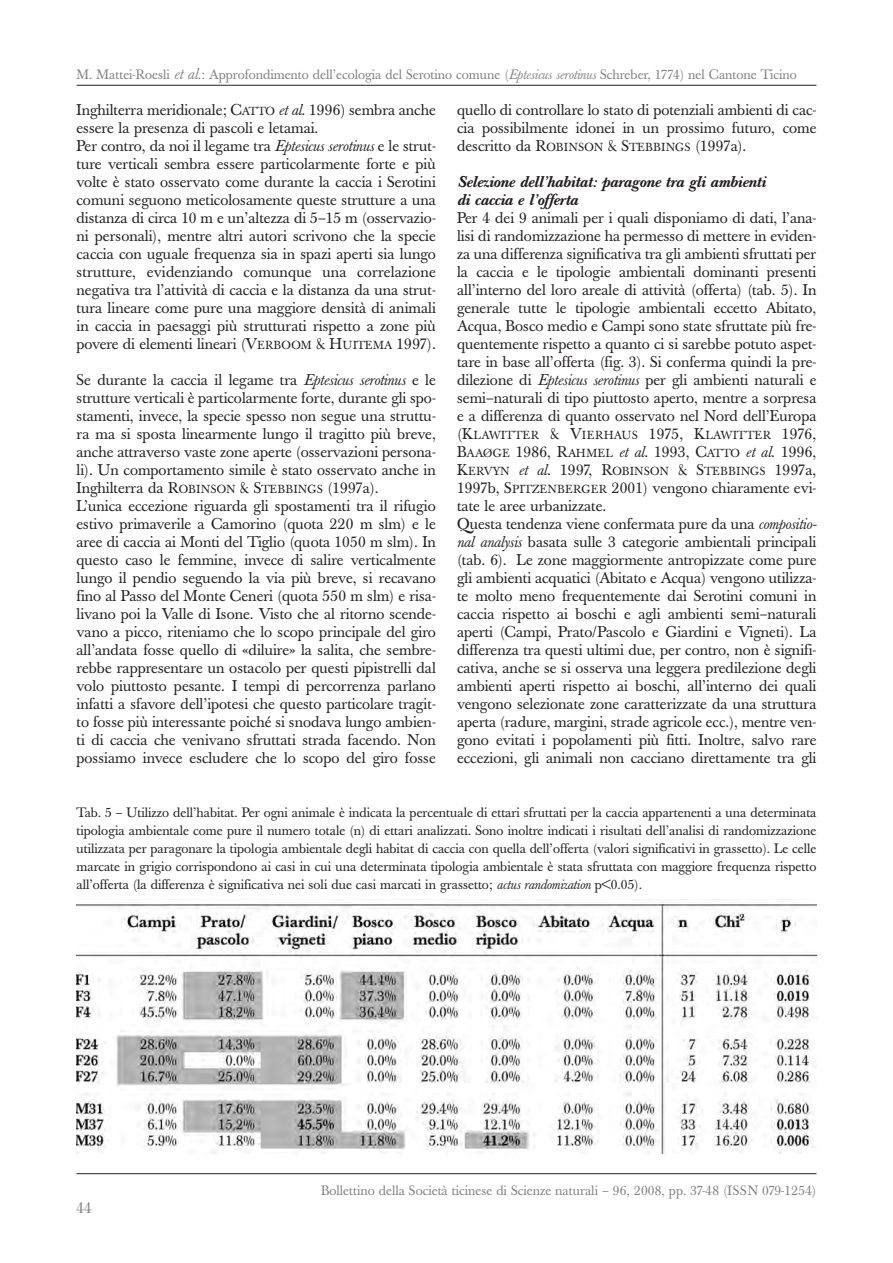
<style>
.page{position:relative;width:893px;height:1263px;background:#fff}
.page>*{position:absolute;margin:0;border:0;box-sizing:border-box;transform-origin:0 0}
.t1{font:15.45px/18px "Baskerville";color:#231f20}
.t2{font:italic 15.45px/18px "Baskerville Book Med";color:#231f20}
.t3{font:15.45px "Baskerville";letter-spacing:.02em;color:#231f20}
.t4{font:15.45px "Baskerville";color:#808285}
.t5{font:13.5px/18px "Baskerville";color:#231f20;text-align:justify}
.t6{font:13.5px "Baskerville";color:#808285}
.t7{font:11.55px "Baskerville";letter-spacing:.06em;color:#231f20}
.t8{font:11.55px "Baskerville";letter-spacing:.02em;color:#231f20}
.s1{font-style:italic;font-size:15.45px}
.s2{font-style:italic}
.s3{font-size:11.55px}
.s4{font-size:15.45px}
</style>
<div class="page">
<hr style="left:77px;top:1173px;width:739px;height:1px;background:#231f20">
<hr style="left:77px;top:85px;width:739px;height:1px;background:#231f20">
<img style="left:77px;top:899px;width:739px;height:254px">
<p class="t6" style="left:77px;top:69px;width:722px">M. Mattei-Roesli <span class="s1">et al</span>.: Approfondimento dell’ecologia del Serotino comune (<span class="s2">Eptesicus serotinus</span> Schreber, 1774) nel Cantone Ticino</p>
<p class="t1" style="left:77px;top:102px;width:361px">Inghilterra meridionale; C<span class="s3">ATTO</span> <span class="s2">et al</span>. 1996) sembra anche essere la presenza di pascoli e letamai.<br>Per contro, da noi il legame tra <span class="s2">Eptesicus serotinus</span> e le strut&shy;ture verticali sembra essere particolarmente forte e più volte è stato osservato come durante la caccia i Serotini comuni seguono meticolosamente queste strutture a una distanza di circa 10 m e un’altezza di 5–15 m (osservazio&shy;ni personali), mentre altri autori scrivono che la specie caccia con uguale frequenza sia in spazi aperti sia lungo strutture, evidenziando comunque una correlazione negativa tra l’attività di caccia e la distanza da una strut&shy;tura lineare come pure una maggiore densità di animali in caccia in paesaggi più strutturati rispetto a zone più povere di elementi lineari (V<span class="s3">ERBOOM</span> &amp; H<span class="s3">UITEMA</span> 1997).</p>
<p class="t1" style="left:77px;top:372px;width:361px">Se durante la caccia il legame tra <span class="s2">Eptesicus serotinus</span> e le strutture verticali è particolarmente forte, durante gli spo&shy;stamenti, invece, la specie spesso non segue una struttu&shy;ra ma si sposta linearmente lungo il tragitto più breve, anche attraverso vaste zone aperte (osservazioni persona&shy;li). Un comportamento simile è stato osservato anche in Inghilterra da R<span class="s3">OBINSON</span> &amp; S<span class="s3">TEBBINGS</span> (1997a).<br>L’unica eccezione riguarda gli spostamenti tra il rifugio estivo primaverile a Camorino (quota 220 m slm) e le aree di caccia ai Monti del Tiglio (quota 1050 m slm). In questo caso le femmine, invece di salire verticalmente lungo il pendio seguendo la via più breve, si recavano fino al Passo del Monte Ceneri (quota 550 m slm) e risa&shy;livano poi la Valle di Isone. Visto che al ritorno scende&shy;vano a picco, riteniamo che lo scopo principale del giro all’andata fosse quello di «diluire» la salita, che sembre&shy;rebbe rappresentare un ostacolo per questi pipistrelli dal volo piuttosto pesante. I tempi di percorrenza parlano infatti a sfavore dell’ipotesi che questo particolare tragit&shy;to fosse più interessante poiché si snodava lungo ambien&shy;ti di caccia che venivano sfruttati strada facendo. Non possiamo invece escludere che lo scopo del giro fosse</p>
<p class="t1" style="left:457px;top:102px;width:361px;text-align:justify">quello di controllare lo stato di potenziali ambienti di cac&shy;cia possibilmente idonei in un prossimo futuro, come descritto da R<span class="s3">OBINSON</span> &amp; S<span class="s3">TEBBINGS</span> (1997a).</p>
<p class="t2" style="left:457px;top:174px;width:310px">Selezione dell’habitat: paragone tra gli ambienti di caccia e l’offerta</p>
<p class="t1" style="left:457px;top:210px;width:361px;text-align:justify">Per 4 dei 9 animali per i quali disponiamo di dati, l’ana&shy;lisi di randomizzazione ha permesso di mettere in eviden&shy;za una differenza significativa tra gli ambienti sfruttati per la caccia e le tipologie ambientali dominanti presenti all’interno del loro areale di attività (offerta) (tab. 5). In generale tutte le tipologie ambientali eccetto Abitato, Acqua, Bosco medio e Campi sono state sfruttate più fre&shy;quentemente rispetto a quanto ci si sarebbe potuto aspet&shy;tare in base all’offerta (fig. 3). Si conferma quindi la pre&shy;dilezione di <span class="s2">Eptesicus serotinus</span> per gli ambienti naturali e semi–naturali di tipo piuttosto aperto, mentre a sorpresa e a differenza di quanto osservato nel Nord dell’Europa</p>
<p class="t8" style="left:457px;top:430px;width:361px"><span class="s4">(K</span>LAWITTER <span class="s4">&amp; V</span>IERHAUS <span class="s4">1975, K</span>LAWITTER <span class="s4">1976,</span></p>
<p class="t3" style="left:457px;top:446px;width:361px">B<span class="s3">AAØGE</span> 1986, R<span class="s3">AHMEL</span> <span class="s2">et al</span>. 1993, C<span class="s3">ATTO</span> <span class="s2">et al</span>. 1996,</p>
<p class="t7" style="left:457px;top:466px;width:361px"><span class="s4">K</span>ERVYN <span class="s1">et al</span><span class="s4">. 1997, R</span>OBINSON <span class="s4">&amp; S</span>TEBBINGS <span class="s4">1997a,</span></p>
<p class="t1" style="left:457px;top:480px;width:361px">1997b, S<span class="s3">PITZENBERGER</span> 2001) vengono chiaramente evi&shy;tate le aree urbanizzate.<br>Questa tendenza viene confermata pure da una <span class="s2">compositio&shy;nal analysis</span> basata sulle 3 categorie ambientali principali (tab. 6). Le zone maggiormente antropizzate come pure gli ambienti acquatici (Abitato e Acqua) vengono utilizza&shy;te molto meno frequentemente dai Serotini comuni in caccia rispetto ai boschi e agli ambienti semi–naturali aperti (Campi, Prato/Pascolo e Giardini e Vigneti). La differenza tra questi ultimi due, per contro, non è signifi&shy;cativa, anche se si osserva una leggera predilezione degli ambienti aperti rispetto ai boschi, all’interno dei quali vengono selezionate zone caratterizzate da una struttura aperta (radure, margini, strade agricole ecc.), mentre ven&shy;gono evitati i popolamenti più fitti. Inoltre, salvo rare eccezioni, gli animali non cacciano direttamente tra gli</p>
<p class="t5" style="left:77px;top:805px;width:741px">Tab. 5 – Utilizzo dell’habitat. Per ogni animale è indicata la percentuale di ettari sfruttati per la caccia appartenenti a una determinata tipologia ambientale come pure il numero totale (n) di ettari analizzati. Sono inoltre indicati i risultati dell’analisi di randomizzazione utilizzata per paragonare la tipologia ambientale degli habitat di caccia con quella dell’offerta (valori significativi in grassetto). Le celle marcate in grigio corrispondono ai casi in cui una determinata tipologia ambientale è stata sfruttata con maggiore frequenza rispetto all’offerta (la differenza è significativa nei soli due casi marcati in grassetto; <span class="s2">actus randomization</span> p&lt;0.05).</p>
<p class="t4" style="left:77px;top:1202px;width:17px">44</p>
<p class="t6" style="left:321px;top:1185px;width:497px">Bollettino della Società ticinese di Scienze naturali – 96, 2008, pp. 37-48 (ISSN 079-1254)</p>
</div>
